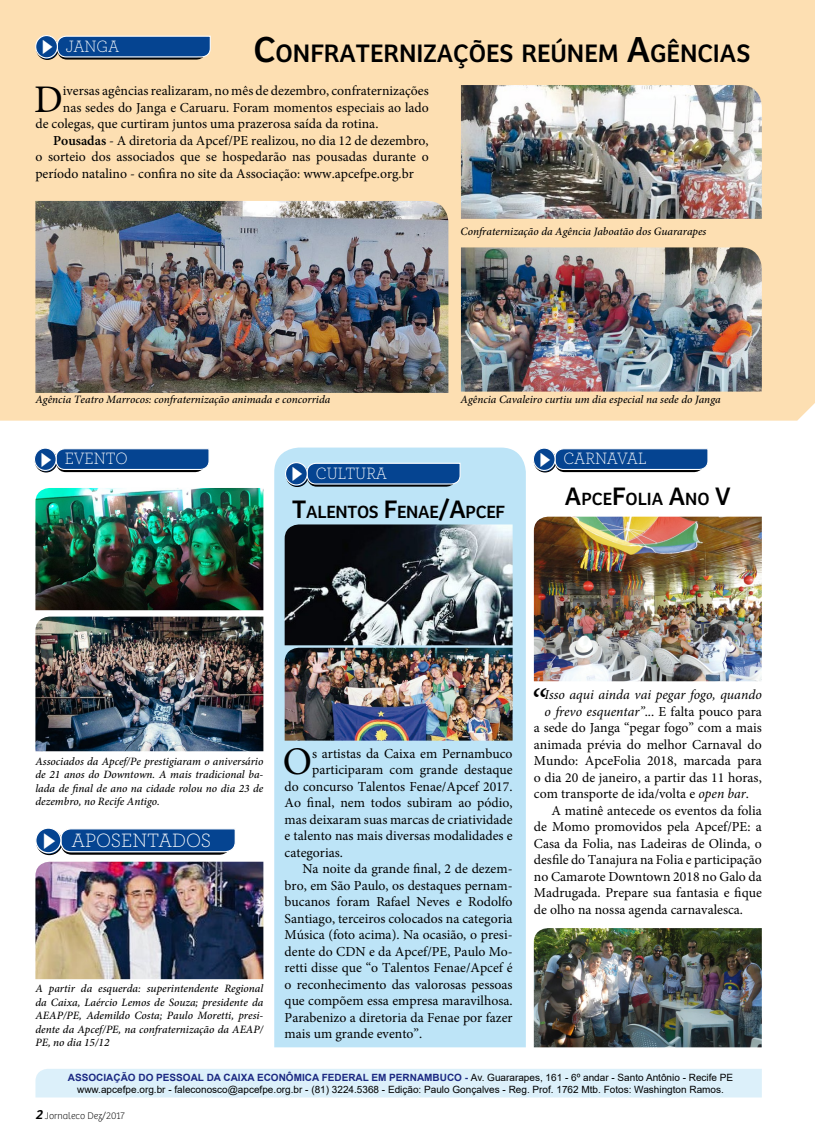
<style>
.page{position:relative;width:815px;height:1134px;background:#fff}
.page>*{position:absolute;margin:0;border:0;box-sizing:border-box;transform-origin:0 0}
.t1{font:39.12px "Minion Pro";color:#000}
.t2{font:italic 39.12px "Minion Pro";color:#000}
.t3{font:26.25px "Bree";color:#000}
.t4{font:300 20.25px "Archer";color:#fff;scale:.96 1}
.t5{font:18.38px "Bree";letter-spacing:-.015em;color:#000}
.t6{font:300 17.25px "Archer";color:#fff;scale:.92 1}
.t7{font:13.75px "Minion Pro";color:#000}
.t8{font:italic 13.75px "Minion Pro";color:#000}
.t9{font:italic 500 11.25px/13.5px "Minion Pro";color:#000;text-align:justify}
.t10{font:10px/12px "Arial";color:#000;text-align:center}
.t11{font:100 10px "Bree";color:#000}
.s1{font-size:37.5px}
.s2{font-weight:600}
.s3{font-size:26.25px}
.s4{font-style:italic}
.s5{font-weight:700;color:#1c2982}
.s6{font-weight:400;font-style:italic;font-size:13.75px}
</style>
<div class="page">
<div style="left:274px;top:448px;width:252px;height:599px;background:#bde4f7"></div>
<div style="left:0;top:0;width:815px;height:421px;background:#fddfb2"></div>
<div style="left:35px;top:1069px;width:727px;height:28px;background:#dcf0fa"></div>
<img style="left:285px;top:524px;width:228px;height:121px">
<img style="left:534px;top:517px;width:228px;height:164px">
<img style="left:534px;top:928px;width:228px;height:119px">
<img style="left:461px;top:247px;width:301px;height:145px">
<img style="left:461px;top:85px;width:301px;height:134px">
<img style="left:35px;top:201px;width:413px;height:192px">
<svg style="left:37px;top:830px;width:25px;height:24px"></svg>
<div style="left:36px;top:829px;width:26px;height:26px;border:1px solid #000;border-radius:50%"></div>
<svg style="left:60px;top:829px;width:175px;height:26px;background:#1d5190"></svg>
<div style="left:36px;top:828px;width:25px;height:25px;background:#054491;border-radius:50%"></div>
<div style="left:35px;top:827px;width:27px;height:26px;border:1px solid #fff;border-radius:50%"></div>
<img style="left:35px;top:862px;width:228px;height:117px">
<img style="left:35px;top:488px;width:228px;height:122px">
<img style="left:35px;top:617px;width:228px;height:134px">
<img style="left:285px;top:648px;width:228px;height:93px">
<div style="left:36px;top:37px;width:23px;height:23px;border:1px solid #000;border-radius:50%"></div>
<svg style="left:56px;top:35px;width:155px;height:26px;background:#346094"></svg>
<div style="left:36px;top:36px;width:21px;height:22px;background:#054491;border-radius:50%"></div>
<div style="left:35px;top:35px;width:23px;height:23px;border:1px solid #fff;border-radius:50%"></div>
<svg style="left:35px;top:450px;width:22px;height:22px"></svg>
<div style="left:35px;top:449px;width:23px;height:23px;border:1px solid #000;border-radius:50%"></div>
<svg style="left:55px;top:448px;width:154px;height:25px;background:#2b5b96"></svg>
<div style="left:34px;top:448px;width:22px;height:22px;background:#054491;border-radius:50%"></div>
<div style="left:34px;top:448px;width:23px;height:23px;border:1px solid #fff;border-radius:50%"></div>
<svg style="left:286px;top:464px;width:22px;height:22px"></svg>
<div style="left:286px;top:464px;width:23px;height:23px;border:1px solid #000;border-radius:50%"></div>
<svg style="left:306px;top:462px;width:155px;height:26px;background:#2e609b"></svg>
<div style="left:286px;top:463px;width:21px;height:22px;background:#054491;border-radius:50%"></div>
<div style="left:285px;top:462px;width:23px;height:23px;border:1px solid #fff;border-radius:50%"></div>
<svg style="left:534px;top:450px;width:22px;height:22px"></svg>
<div style="left:534px;top:449px;width:22px;height:23px;border:1px solid #000;border-radius:50%"></div>
<svg style="left:554px;top:448px;width:154px;height:25px;background:#2b5b96"></svg>
<div style="left:533px;top:448px;width:22px;height:22px;background:#054491;border-radius:50%"></div>
<div style="left:533px;top:448px;width:23px;height:23px;border:1px solid #fff;border-radius:50%"></div>
<p class="t6" style="left:31px;top:35px;width:97px">✔ JANGA</p>
<h2 class="t3" style="left:253px;top:38px;width:499px"><span class="s1">C</span>ONFRATERNIZAÇÕES REÚNEM <span class="s1">A</span>GÊNCIAS</h2>
<h1 class="t1" style="left:34px;top:73px;width:30px">D</h1>
<p class="t7" style="left:63px;top:81px;width:367px">iversas agências realizaram, no mês de dezembro, confraternizações</p>
<p class="t7" style="left:63px;top:98px;width:367px">nas sedes do Janga e Caruaru. Foram momentos especiais ao lado</p>
<p class="t7" style="left:35px;top:114px;width:345px">de colegas, que curtiram juntos uma prazerosa saída da rotina.</p>
<p class="t7" style="left:53px;top:131px;width:377px"><span class="s2">Pousadas</span> - A diretoria da Apcef/PE realizou, no dia 12 de dezembro,</p>
<p class="t7" style="left:35px;top:147px;width:395px">o sorteio dos associados que se hospedarão nas pousadas durante o</p>
<p class="t7" style="left:35px;top:164px;width:380px">período natalino - confira no site da Associação: www.apcefpe.org.br</p>
<p class="t9" style="left:461px;top:225px;width:247px">Confraternização da Agência Jaboatão dos Guararapes</p>
<p class="t9" style="left:35px;top:393px;width:296px">Agência Teatro Marrocos: confraternização animada e concorrida</p>
<p class="t6" style="left:30px;top:447px;width:108px">✔ EVENTO</p>
<p class="t6" style="left:281px;top:462px;width:117px">✔ CULTURA</p>
<p class="t9" style="left:461px;top:393px;width:262px">Agência Cavaleiro curtiu um dia especial na sede do Janga</p>
<p class="t6" style="left:529px;top:447px;width:129px">✔ CARNAVAL</p>
<h3 class="t5" style="left:292px;top:501px;width:212px"><span class="s3">T</span>ALENTOS <span class="s3">F</span>ENAE<span class="s3">/A</span>PCEF</h3>
<h3 class="t5" style="left:565px;top:488px;width:167px"><span class="s3">A</span>PCE<span class="s3">F</span>OLIA <span class="s3">A</span>NO <span class="s3">V</span></h3>
<p class="t9" style="left:35px;top:754px;width:229px">Associados da Apcef/Pe prestigiaram o aniversário de 21 anos do Downtown. A mais tradicional ba&shy;lada de final de ano na cidade rolou no dia 23 de dezembro, no Recife Antigo.</p>
<h3 class="t4" style="left:31px;top:827px;width:189px">✔ APOSENTADOS</h3>
<p class="t9" style="left:35px;top:982px;width:229px">A partir da esquerda: superintendente Regional da Caixa, Laércio Lemos de Souza; presidente da AEAP/PE, Ademildo Costa; Paulo Moretti, presi&shy;dente da Apcef/PE, na confraternização da AEAP/ PE, no dia 15/12</p>
<h1 class="t1" style="left:283px;top:735px;width:31px">O</h1>
<p class="t7" style="left:312px;top:744px;width:202px">s artistas da Caixa em Pernambuco</p>
<p class="t7" style="left:312px;top:761px;width:202px">participaram com grande destaque</p>
<p class="t7" style="left:285px;top:777px;width:229px">do concurso Talentos Fenae/Apcef 2017.</p>
<p class="t7" style="left:285px;top:794px;width:229px">Ao final, nem todos subiram ao pódio,</p>
<p class="t7" style="left:285px;top:810px;width:229px">mas deixaram suas marcas de criatividade</p>
<p class="t7" style="left:285px;top:827px;width:229px">e talento nas mais diversas modalidades e</p>
<p class="t7" style="left:285px;top:843px;width:60px">categorias.</p>
<p class="t7" style="left:302px;top:860px;width:212px">Na noite da grande final, 2 de dezem-</p>
<p class="t7" style="left:285px;top:876px;width:229px">bro, em São Paulo, os destaques pernam-</p>
<p class="t7" style="left:285px;top:893px;width:229px">bucanos foram Rafael Neves e Rodolfo</p>
<p class="t7" style="left:285px;top:909px;width:229px">Santiago, terceiros colocados na categoria</p>
<p class="t7" style="left:285px;top:926px;width:229px">Música (foto acima). Na ocasião, o presi-</p>
<p class="t7" style="left:285px;top:942px;width:229px">dente do CDN e da Apcef/PE, Paulo Mo-</p>
<p class="t7" style="left:285px;top:959px;width:229px">retti disse que “o Talentos Fenae/Apcef é</p>
<p class="t7" style="left:285px;top:975px;width:229px">o reconhecimento das valorosas pessoas</p>
<p class="t7" style="left:285px;top:992px;width:229px">que compõem essa empresa maravilhosa.</p>
<p class="t7" style="left:285px;top:1008px;width:229px">Parabenizo a diretoria da Fenae por fazer</p>
<p class="t7" style="left:285px;top:1025px;width:139px">mais um grande evento”.</p>
<h1 class="t2" style="left:529px;top:676px;width:17px">“</h1>
<p class="t8" style="left:544px;top:685px;width:219px">Isso aqui ainda vai pegar fogo, quando</p>
<p class="t7" style="left:544px;top:702px;width:219px"><span class="s4">o frevo esquentar”</span>... E falta pouco para</p>
<p class="t7" style="left:534px;top:719px;width:229px">a sede do Janga “pegar fogo” com a mais</p>
<p class="t7" style="left:534px;top:735px;width:229px">animada prévia do melhor Carnaval do</p>
<p class="t7" style="left:534px;top:752px;width:229px">Mundo: ApceFolia 2018, marcada para</p>
<p class="t7" style="left:534px;top:768px;width:229px">o dia 20 de janeiro, a partir das 11 horas,</p>
<p class="t7" style="left:534px;top:785px;width:217px">com transporte de ida/volta e <span class="s4">open bar</span>.</p>
<p class="t7" style="left:552px;top:801px;width:212px">A matinê antecede os eventos da folia</p>
<p class="t7" style="left:534px;top:818px;width:229px">de Momo promovidos pela Apcef/PE: a</p>
<p class="t7" style="left:534px;top:834px;width:229px">Casa da Folia, nas Ladeiras de Olinda, o</p>
<p class="t7" style="left:534px;top:851px;width:229px">desfile do Tanajura na Folia e participação</p>
<p class="t7" style="left:534px;top:867px;width:229px">no Camarote Downtown 2018 no Galo da</p>
<p class="t7" style="left:534px;top:884px;width:229px">Madrugada. Prepare sua fantasia e fique</p>
<p class="t7" style="left:534px;top:900px;width:211px">de olho na nossa agenda carnavalesca.</p>
<p class="t10" style="left:68px;top:1071px;width:667px"><span class="s5">ASSOCIAÇÃO DO PESSOAL DA CAIXA ECONÔMICA FEDERAL EM PERNAMBUCO -</span> Av. Guararapes, 161 - 6º andar - Santo Antônio - Recife PE www.apcefpe.org.br - faleconosco@apcefpe.org.br - (81) 3224.5368 - Edição: Paulo Gonçalves - Reg. Prof. 1762 Mtb. Fotos: Washington Ramos.</p>
<p class="t11" style="left:35px;top:1110px;width:91px"><span class="s6">2</span> Jornaleco Dez/2017</p>
</div>
